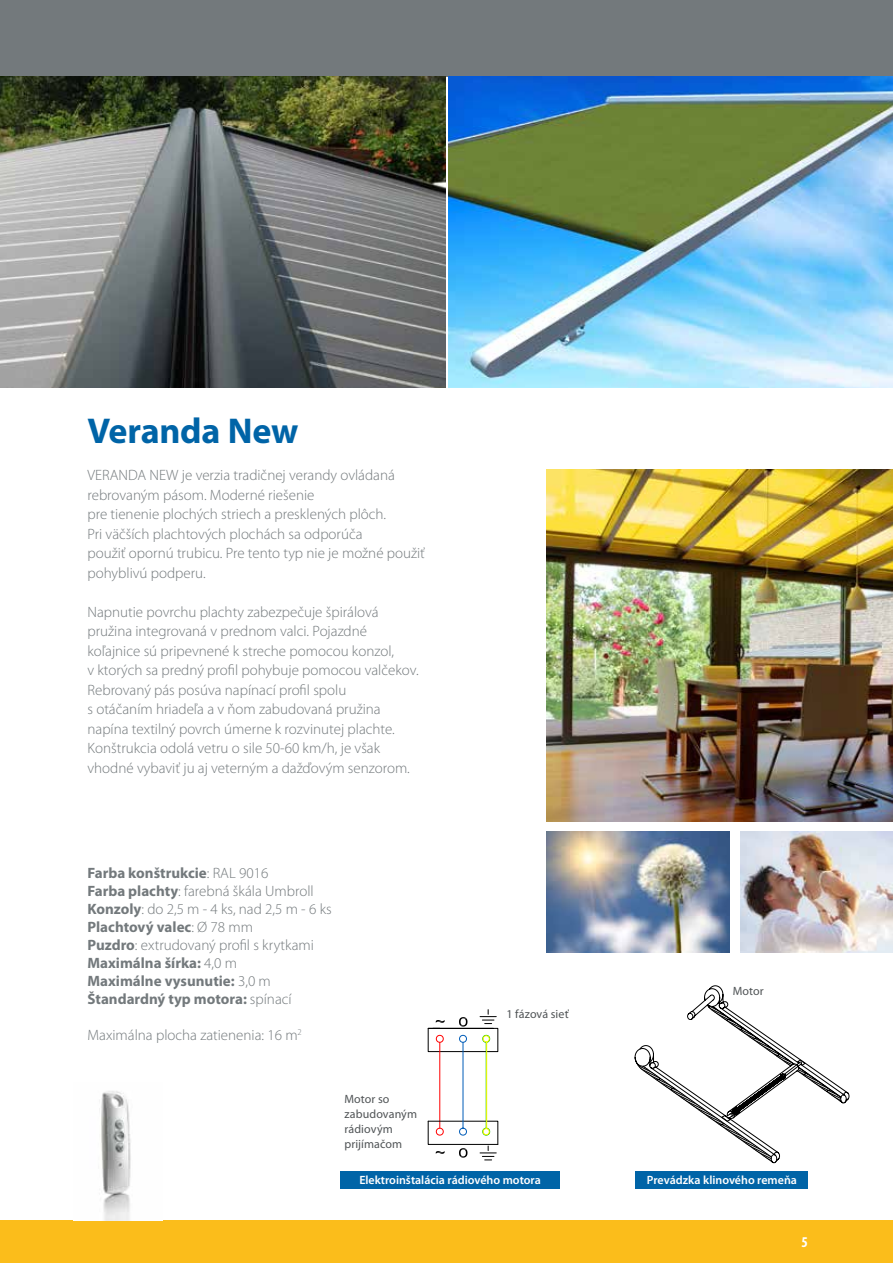
<style>
.page{position:relative;width:893px;height:1263px;background:#fff}
.page>*{position:absolute;margin:0;border:0;box-sizing:border-box;transform-origin:0 0}
.t1{font:700 36px "Myriad Pro";letter-spacing:-.01em;color:#0064a7}
.t2{font:300 15px/19.5px "Myriad Pro";color:#73797c}
.t3{font:700 15px/18px "Myriad Pro";color:#73797c}
.t4{font:700 condensed 15px "Myriad Pro";color:#fff}
.t5{font:600 12px "Myriad Pro";color:#fff}
.t6{font:12px/15px "Myriad Pro";letter-spacing:.01em;color:#505456}
.s1{font-weight:300}
</style>
<div class="page">
<div style="left:0;top:1220px;width:893px;height:43px;background:#fbbd1b"></div>
<div style="left:0;top:0;width:893px;height:77px;background:#73797c"></div>
<img style="left:546px;top:470px;width:347px;height:351px">
<img style="left:0;top:77px;width:446px;height:311px">
<img style="left:449px;top:77px;width:444px;height:311px">
<img style="left:101px;top:1091px;width:30px;height:129px">
<img style="left:546px;top:831px;width:184px;height:121px">
<img style="left:740px;top:831px;width:153px;height:121px">
<div style="left:636px;top:1171px;width:172px;height:17px;background:#0064a7"></div>
<div style="left:340px;top:1171px;width:220px;height:17px;background:#0064a7"></div>
<svg style="left:428px;top:1009px;width:70px;height:151px"></svg>
<svg style="left:635px;top:985px;width:214px;height:178px"></svg>
<h1 class="t1" style="left:87px;top:407px;width:213px">Veranda New</h1>
<p class="t2" style="left:87px;top:466px;width:339px">VERANDA NEW je verzia tradičnej verandy ovládaná rebrovaným pásom. Moderné riešenie<br>pre tienenie plochých striech a presklených plôch.<br>Pri väčších plachtových plochách sa odporúča<br>použiť opornú trubicu. Pre tento typ nie je možné použiť pohyblivú podperu.</p>
<p class="t2" style="left:87px;top:602px;width:333px">Napnutie povrchu plachty zabezpečuje špirálová pružina integrovaná v prednom valci. Pojazdné koľajnice sú pripevnené k streche pomocou konzol,<br>v ktorých sa predný profil pohybuje pomocou valčekov.<br>Rebrovaný pás posúva napínací profil spolu<br>s otáčaním hriadeľa a v ňom zabudovaná pružina napína textilný povrch úmerne k rozvinutej plachte.<br>Konštrukcia odolá vetru o sile 50-60 km/h, je však vhodné vybaviť ju aj veterným a dažďovým senzorom.</p>
<p class="t3" style="left:87px;top:863px;width:246px">Farba konštrukcie<span class="s1">: RAL 9016<br></span>Farba plachty<span class="s1">: farebná škála Umbroll<br></span>Konzoly<span class="s1">: do 2,5 m - 4 ks, nad 2,5 m - 6 ks<br></span>Plachtový valec<span class="s1">: Ø 78 mm<br></span>Puzdro<span class="s1">: extrudovaný profil s krytkami<br></span>Maximálna šírka: <span class="s1">4,0 m<br></span>Maximálne vysunutie: <span class="s1">3,0 m<br></span>Štandardný typ motora: <span class="s1">spínací</span></p>
<p class="t2" style="left:87px;top:1025px;width:216px">Maximálna plocha zatienenia: 16 m<sup>2</sup></p>
<p class="t6" style="left:344px;top:1091px;width:74px">Motor so zabudovaným rádiovým prijímačom</p>
<p class="t6" style="left:506px;top:1006px;width:64px">1 fázová sieť</p>
<p class="t6" style="left:733px;top:983px;width:33px">Motor</p>
<p class="t5" style="left:359px;top:1173px;width:183px">Elektroinštalácia rádiového motora</p>
<p class="t5" style="left:647px;top:1173px;width:152px">Prevádzka klinového remeňa</p>
<p class="t4" style="left:801px;top:1233px;width:8px">5</p>
</div>
